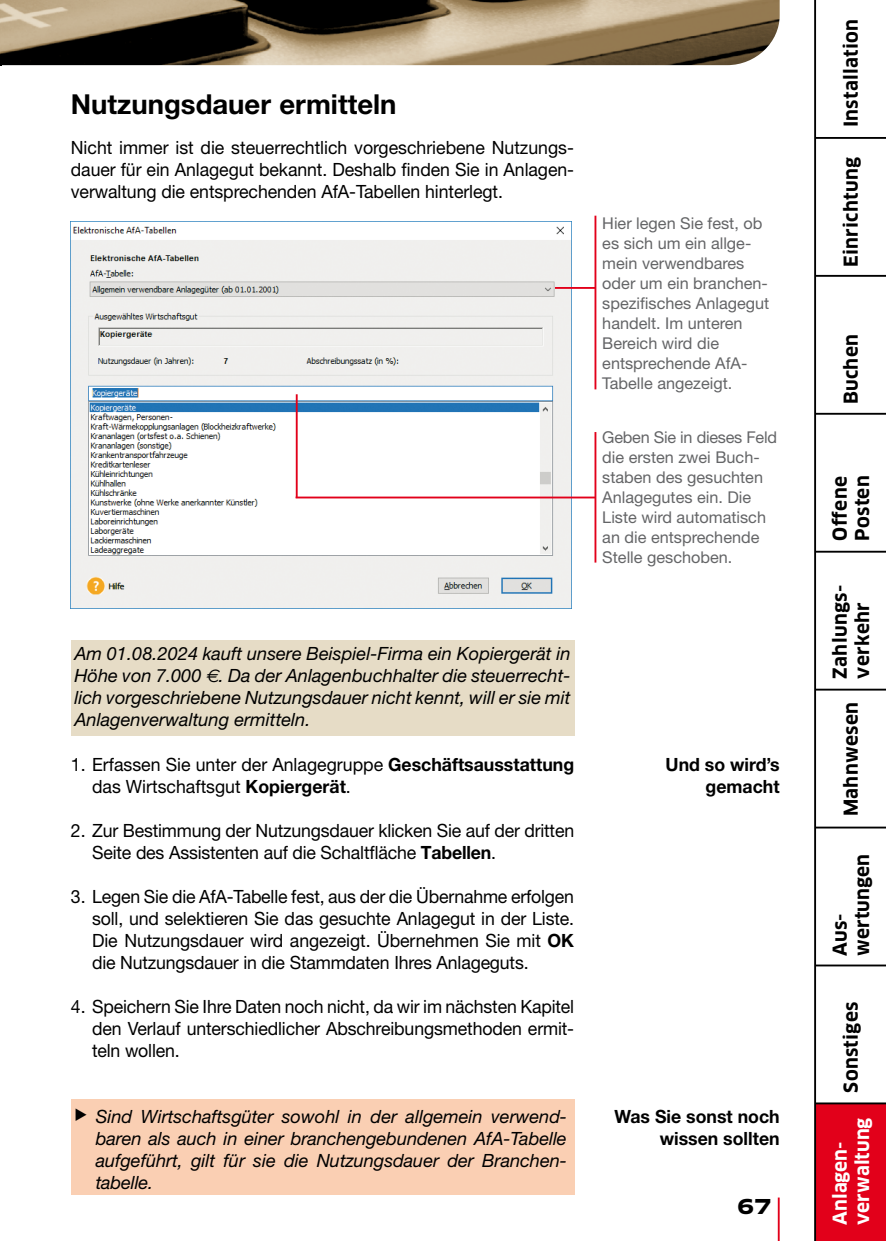
<style>
.page{position:relative;width:886px;height:1241px;background:#fff}
.page>*{position:absolute;margin:0;border:0;box-sizing:border-box;transform-origin:0 0}
.t1{font:700 27.5px "Helvetica Neue LT Std";color:#000}
.t2{font:700 20px "Clan Pro Extd";color:#000}
.t3{font:700 18.75px/22.5px "Clan Pro";letter-spacing:.015em;color:#000}
.t4{font:700 18.75px/22.5px "Clan Pro";color:#fff}
.t5{font:18.25px/22px "Helvetica Neue LT Std";letter-spacing:-.01em;color:#000;text-align:justify}
.t6{font:italic 18.25px/22px "Helvetica Neue LT Std";color:#000;text-align:justify}
.t7{font:700 18.25px/22px "Helvetica Neue LT Std";color:#000;text-align:right}
.t8{font:16.25px/20px "Helvetica Neue LT Std";color:#646567}
.s1{font-family:"Euro Sans Std"}
.s2{font-weight:700}
</style>
<div class="page">
<img style="left:0;top:0;width:780px;height:65px">
<div style="left:815px;top:1103px;width:71px;height:137px;background:#e2001a"></div>
<hr style="left:778px;top:1197px;width:2px;height:43px;background:#e2001a">
<hr style="left:815px;top:137px;width:71px;height:2px;background:#000">
<hr style="left:815px;top:275px;width:71px;height:2px;background:#000">
<hr style="left:815px;top:413px;width:71px;height:1px;background:#000">
<hr style="left:815px;top:550px;width:71px;height:2px;background:#000">
<hr style="left:815px;top:688px;width:71px;height:2px;background:#000">
<hr style="left:815px;top:826px;width:71px;height:2px;background:#000">
<hr style="left:815px;top:964px;width:71px;height:2px;background:#000">
<hr style="left:815px;top:1102px;width:71px;height:2px;background:#000">
<hr style="left:814px;top:0;width:2px;height:1240px;background:#000">
<div style="left:71px;top:640px;width:503px;height:96px;background:#e6dcc6"></div>
<div style="left:71px;top:1099px;width:503px;height:96px;background:#facfb3"></div>
<img style="left:71px;top:226px;width:500px;height:382px">
<hr style="left:594px;top:216px;width:2px;height:173px;background:#e2001a">
<hr style="left:555px;top:287px;width:41px;height:2px;background:#e2001a">
<hr style="left:594px;top:432px;width:2px;height:130px;background:#e2001a">
<hr style="left:296px;top:496px;width:300px;height:2px;background:#e2001a">
<hr style="left:296px;top:394px;width:2px;height:104px;background:#e2001a">
<h1 class="t1" style="left:71px;top:87px;width:327px">Nutzungsdauer ermitteln</h1>
<p class="t5" style="left:71px;top:136px;width:505px">Nicht immer ist die steuerrechtlich vorgeschriebene Nutzungs&shy;dauer für ein Anlagegut bekannt. Deshalb finden Sie in Anlagen&shy;verwaltung die entsprechenden AfA-Tabellen hinterlegt.</p>
<p class="t8" style="left:602px;top:213px;width:169px">Hier legen Sie fest, ob es sich um ein allge&shy;mein verwendbares oder um ein branchen&shy;spezifisches Anlagegut handelt. Im unteren<br>Bereich wird die entsprechende AfA-<br>Tabelle angezeigt.</p>
<p class="t8" style="left:602px;top:426px;width:176px">Geben Sie in dieses Feld die ersten zwei Buch&shy;staben des gesuchten<br>Anlagegutes ein. Die<br>Liste wird automatisch an die entsprechende<br>Stelle geschoben.</p>
<p class="t6" style="left:74px;top:642px;width:498px">Am 01.08.2024 kauft unsere Beispiel-Firma ein Kopiergerät in Höhe von 7.000 <span class="s1">€</span>. Da der Anlagenbuchhalter die steuerrecht&shy;lich vorgeschriebene Nutzungsdauer nicht kennt, will er sie mit Anlagenverwaltung ermitteln.</p>
<p class="t5" style="left:92px;top:752px;width:483px;text-indent:-21px">1. Erfassen Sie unter der Anlagegruppe <span class="s2">Geschäftsausstattung </span>das Wirtschaftsgut <span class="s2">Kopiergerät</span>.</p>
<p class="t5" style="left:92px;top:818px;width:483px;text-indent:-21px">2. Zur Bestimmung der Nutzungsdauer klicken Sie auf der dritten<br>Seite des Assistenten auf die Schaltfläche <span class="s2">Tabellen</span>.</p>
<p class="t5" style="left:92px;top:884px;width:483px;text-indent:-21px">3. Legen Sie die AfA-Tabelle fest, aus der die Übernahme erfolgen soll, und selektieren Sie das gesuchte Anlagegut in der Liste.<br>Die Nutzungsdauer wird angezeigt. Übernehmen Sie mit <span class="s2">OK </span>die Nutzungsdauer in die Stammdaten Ihres Anlageguts.</p>
<p class="t5" style="left:92px;top:994px;width:483px;text-indent:-21px">4. Speichern Sie Ihre Daten noch nicht, da wir im nächsten Kapitel den Verlauf unterschiedlicher Abschreibungsmethoden ermit&shy;teln wollen.</p>
<p class="t7" style="left:665px;top:752px;width:116px">Und so wird’s gemacht</p>
<p class="t6" style="left:96px;top:1104px;width:473px;text-indent:-21px">◆ Sind Wirtschaftsgüter sowohl in der allgemein verwend&shy;baren als auch in einer branchengebundenen AfA-Tabelle aufgeführt, gilt für sie die Nutzungsdauer der Branchen&shy;tabelle.</p>
<p class="t7" style="left:614px;top:1104px;width:167px">Was Sie sonst noch wissen sollten</p>
<p class="t2" style="left:737px;top:1194px;width:36px">67</p>
<p class="t3" style="left:840px;top:127px;width:110px;rotate:-90deg">Installation</p>
<p class="t3" style="left:840px;top:267px;width:111px;rotate:-90deg">Einrichtung</p>
<p class="t3" style="left:840px;top:404px;width:71px;rotate:-90deg">Buchen</p>
<p class="t3" style="left:829px;top:540px;width:67px;rotate:-90deg">Offene<br>Posten</p>
<p class="t3" style="left:829px;top:678px;width:95px;rotate:-90deg">Zahlungs&shy;verkehr</p>
<p class="t3" style="left:840px;top:816px;width:115px;rotate:-90deg">Mahnwesen</p>
<p class="t3" style="left:829px;top:955px;width:103px;rotate:-90deg">Aus&shy;wertungen</p>
<p class="t3" style="left:840px;top:1092px;width:92px;rotate:-90deg">Sonstiges</p>
<p class="t4" style="left:829px;top:1224px;width:109px;rotate:-90deg">Anlagen&shy;verwaltung</p>
</div>
